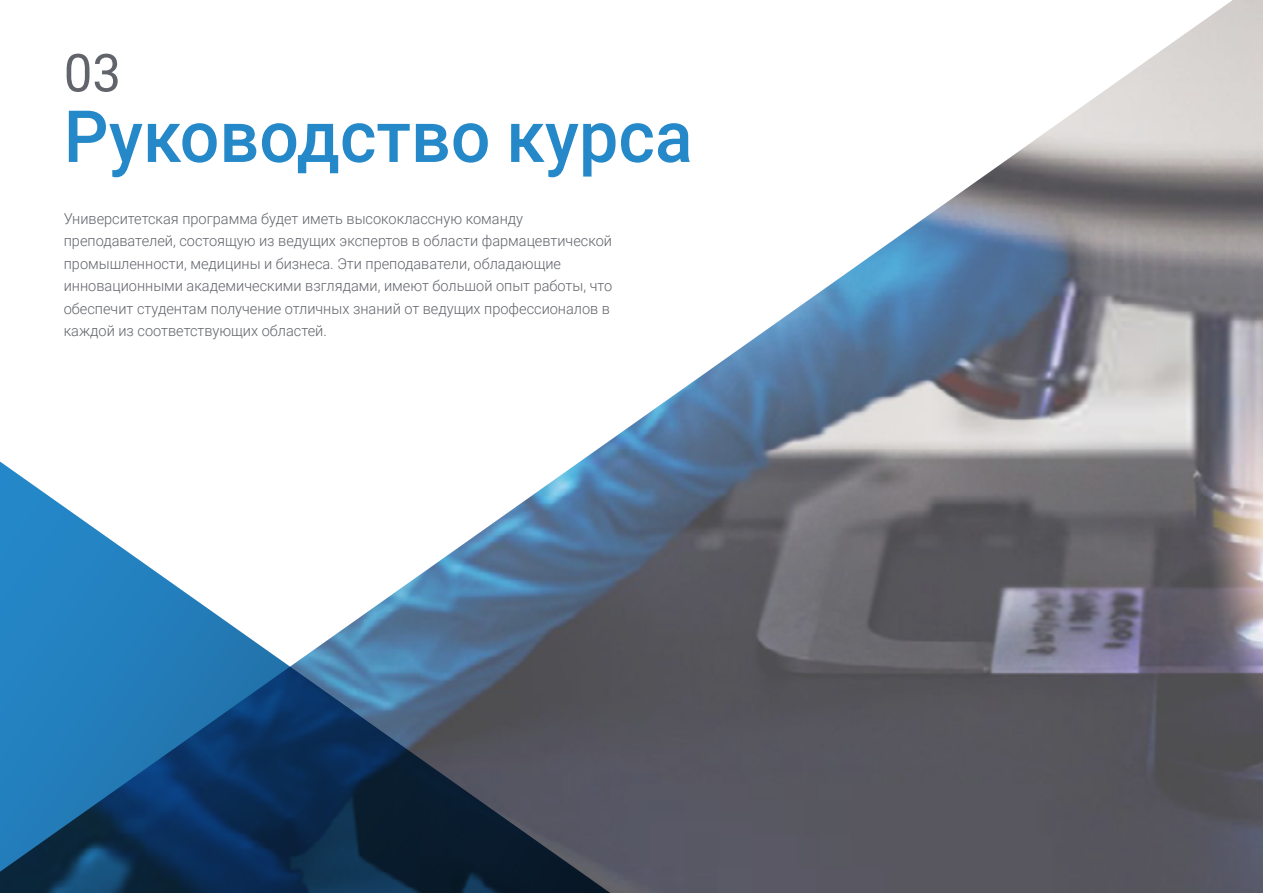
<style>
.page{position:relative;width:1263px;height:893px;background:#fff}
.page>*{position:absolute;margin:0;border:0;box-sizing:border-box;transform-origin:0 0}
.t1{font:500 72px "Roboto";color:#2488c9}
.t2{font:52.5px "Roboto";color:#61646a}
.t3{font:300 15px/22.5px "Roboto";color:#61646a}
</style>
<div class="page">
<img style="left:602px;top:0;width:661px;height:893px">
<svg style="left:0;top:446px;width:640px;height:447px"></svg>
<h2 class="t2" style="left:64px;top:36px;width:59px">03</h2>
<h1 class="t1" style="left:64px;top:86px;width:630px">Руководство курса</h1>
<p class="t3" style="left:64px;top:207px;width:550px">Университетская программа будет иметь высококлассную команду преподавателей, состоящую из ведущих экспертов в области фармацевтической промышленности, медицины и бизнеса. Эти преподаватели, обладающие инновационными академическими взглядами, имеют большой опыт работы, что обеспечит студентам получение отличных знаний от ведущих профессионалов в каждой из соответствующих областей.</p>
</div>
